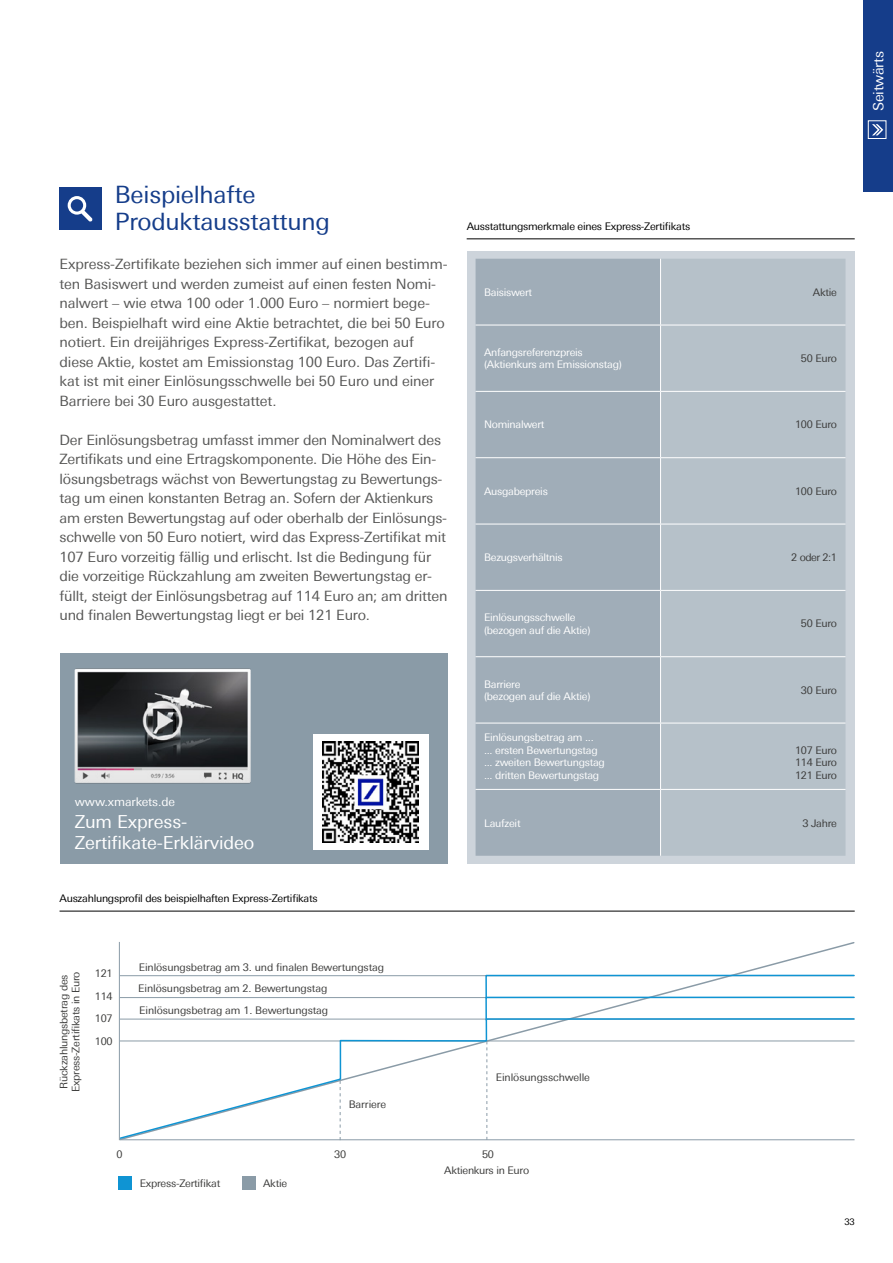
<style>
.page{position:relative;width:893px;height:1263px;background:#fff}
.page>*{position:absolute;margin:0;border:0;box-sizing:border-box;transform-origin:0 0}
.t1{font:24px/27px "Univers Deutsche Bank";letter-spacing:-.01em;color:#153d8a}
.t2{font:18px/21.6px "Univers Deutsche Bank";letter-spacing:-.01em;color:#fff}
.t3{font:14.25px/19.5px "Univers Deutsche Bank";letter-spacing:-.015em;color:#575756}
.t4{font:14.25px "Univers Deutsche Bank";letter-spacing:-.02em;color:#fff}
.t5{font:12px "Univers Deutsche Bank";letter-spacing:-.01em;color:#fff}
.t6{font:10.5px/22.5px "Univers Deutsche Bank";letter-spacing:-.025em;color:#3c3c3b;text-align:justify}
.t7{font:10.5px/12.6px "Univers Deutsche Bank";letter-spacing:-.025em;color:#fff}
.t8{font:10.5px "Univers Deutsche Bank";letter-spacing:-.025em;color:#000}
.t9{font:9px "Univers Deutsche Bank";color:#000}
</style>
<div class="page">
<div style="left:60px;top:188px;width:42px;height:42px;background:#153d8a"></div>
<svg style="left:68px;top:196px;width:25px;height:26px"></svg>
<div style="left:863px;top:0;width:30px;height:191px;background:#153d8a"></div>
<div style="left:868px;top:121px;width:18px;height:18px;border:1px solid #fff"></div>
<svg style="left:872px;top:124px;width:11px;height:11px"></svg>
<hr style="left:60px;top:911px;width:795px;height:1px;background:#000">
<hr style="left:467px;top:238px;width:388px;height:1px;background:#000">
<div style="left:467px;top:251px;width:388px;height:613px;background:#cdd4db"></div>
<div style="left:476px;top:259px;width:184px;height:597px;background:#a0adb8"></div>
<div style="left:661px;top:259px;width:184px;height:597px;background:#b6c1c9"></div>
<hr style="left:660px;top:259px;width:1px;height:66px;background:#fff">
<hr style="left:476px;top:325px;width:184px;height:1px;background:#fff">
<hr style="left:660px;top:325px;width:185px;height:1px;background:#fff">
<hr style="left:660px;top:325px;width:1px;height:66px;background:#fff">
<hr style="left:476px;top:391px;width:184px;height:1px;background:#fff">
<hr style="left:660px;top:391px;width:185px;height:1px;background:#fff">
<hr style="left:660px;top:392px;width:1px;height:65px;background:#fff">
<hr style="left:476px;top:457px;width:184px;height:1px;background:#fff">
<hr style="left:660px;top:457px;width:185px;height:1px;background:#fff">
<hr style="left:660px;top:458px;width:1px;height:66px;background:#fff">
<hr style="left:476px;top:524px;width:184px;height:1px;background:#fff">
<hr style="left:660px;top:524px;width:185px;height:1px;background:#fff">
<hr style="left:660px;top:524px;width:1px;height:66px;background:#fff">
<hr style="left:476px;top:590px;width:184px;height:1px;background:#fff">
<hr style="left:660px;top:590px;width:185px;height:1px;background:#fff">
<hr style="left:660px;top:591px;width:1px;height:65px;background:#fff">
<hr style="left:476px;top:656px;width:184px;height:1px;background:#fff">
<hr style="left:660px;top:656px;width:185px;height:1px;background:#fff">
<hr style="left:660px;top:657px;width:1px;height:66px;background:#fff">
<hr style="left:476px;top:723px;width:184px;height:1px;background:#fff">
<hr style="left:660px;top:723px;width:185px;height:1px;background:#fff">
<hr style="left:660px;top:723px;width:1px;height:66px;background:#fff">
<hr style="left:476px;top:789px;width:184px;height:1px;background:#fff">
<hr style="left:660px;top:789px;width:185px;height:1px;background:#fff">
<hr style="left:660px;top:790px;width:1px;height:66px;background:#fff">
<div style="left:60px;top:653px;width:388px;height:211px;background:#8a9ba7"></div>
<img style="left:74px;top:668px;width:177px;height:116px">
<div style="left:119px;top:1176px;width:13px;height:14px;background:#0f94d3"></div>
<div style="left:242px;top:1176px;width:14px;height:14px;background:#8a9ba7"></div>
<svg style="left:119px;top:942px;width:736px;height:199px"></svg>
<hr style="left:120px;top:997px;width:734px;height:1px;background:#8a9ba7">
<hr style="left:120px;top:975px;width:734px;height:1px;background:#8a9ba7">
<svg style="left:485px;top:974px;width:370px;height:43px"></svg>
<svg style="left:120px;top:1017px;width:735px;height:123px"></svg>
<hr style="left:119px;top:942px;width:1px;height:198px;background:#8a9ba7">
<svg style="left:486px;top:1041px;width:1px;height:98px"></svg>
<hr style="left:120px;top:1139px;width:734px;height:1px;background:#8a9ba7">
<div style="left:313px;top:734px;width:115px;height:115px;background:#fff"></div>
<img style="left:322px;top:741px;width:97px;height:101px">
<p class="t4" style="left:870px;top:111px;width:61px;rotate:-90deg">Seitwärts</p>
<h1 class="t1" style="left:115px;top:181px;width:217px">Beispielhafte<br>Produktausstattung</h1>
<p class="t3" style="left:60px;top:254px;width:388px">Express-Zertifikate beziehen sich immer auf einen bestimm&shy;ten Basiswert und werden zumeist auf einen festen Nomi&shy;nalwert – wie etwa 100 oder 1.000 Euro – normiert bege&shy;ben. Beispielhaft wird eine Aktie betrachtet, die bei 50 Euro notiert. Ein dreijähriges Express-Zertifikat, bezogen auf diese Aktie, kostet am Emissionstag 100 Euro. Das Zertifi&shy;kat ist mit einer Einlösungsschwelle bei 50 Euro und einer Barriere bei 30 Euro ausgestattet.</p>
<p class="t3" style="left:60px;top:430px;width:389px">Der Einlösungsbetrag umfasst immer den Nominalwert des Zertifikats und eine Ertragskomponente. Die Höhe des Ein&shy;lösungsbetrags wächst von Bewertungstag zu Bewertungs&shy;tag um einen konstanten Betrag an. Sofern der Aktienkurs am ersten Bewertungstag auf oder oberhalb der Einlösungs&shy;schwelle von 50 Euro notiert, wird das Express-Zertifikat mit 107 Euro vorzeitig fällig und erlischt. Ist die Bedingung für die vorzeitige Rückzahlung am zweiten Bewertungstag er&shy;füllt, steigt der Einlösungsbetrag auf 114 Euro an; am dritten und finalen Bewertungstag liegt er bei 121 Euro.</p>
<p class="t5" style="left:75px;top:795px;width:102px">www.xmarkets.de</p>
<p class="t2" style="left:75px;top:810px;width:181px">Zum Express-<br>Zertifikate-Erklärvideo</p>
<p class="t8" style="left:60px;top:893px;width:260px">Auszahlungsprofil des beispielhaften Express-Zertifikats</p>
<p class="t8" style="left:467px;top:220px;width:225px">Ausstattungsmerkmale eines Express-Zertifikats</p>
<p class="t7" style="left:484px;top:286px;width:50px">Baisiswert</p>
<p class="t6" style="left:813px;top:281px;width:26px">Aktie</p>
<p class="t7" style="left:484px;top:346px;width:139px">Anfangsreferenzpreis (Aktienkurs am Emissionstag)</p>
<p class="t6" style="left:801px;top:347px;width:38px">50 Euro</p>
<p class="t7" style="left:484px;top:418px;width:62px">Nominalwert</p>
<p class="t6" style="left:795px;top:413px;width:43px">100 Euro</p>
<p class="t7" style="left:484px;top:485px;width:65px">Ausgabepreis</p>
<p class="t6" style="left:795px;top:480px;width:43px">100 Euro</p>
<p class="t7" style="left:484px;top:551px;width:80px">Bezugsverhältnis</p>
<p class="t6" style="left:791px;top:546px;width:47px">2 oder 2:1</p>
<p class="t7" style="left:484px;top:611px;width:108px">Einlösungsschwelle (bezogen auf die Aktie)</p>
<p class="t6" style="left:801px;top:612px;width:38px">50 Euro</p>
<p class="t7" style="left:484px;top:677px;width:108px">Barriere<br>(bezogen auf die Aktie)</p>
<p class="t6" style="left:801px;top:679px;width:38px">30 Euro</p>
<p class="t7" style="left:484px;top:731px;width:122px">Einlösungsbetrag am ... ... ersten Bewertungstag ... zweiten Bewertungstag ... dritten Bewertungstag</p>
<p class="t6" style="left:795px;top:744px;width:43px;line-height:12.6px">107 Euro 114 Euro 121 Euro</p>
<p class="t7" style="left:484px;top:816px;width:38px">Laufzeit</p>
<p class="t6" style="left:802px;top:811px;width:36px">3 Jahre</p>
<p class="t6" style="left:58px;top:1092px;width:122px;line-height:12px;text-align:center;rotate:-90deg">Rückzahlungsbetrag des<br>Express-Zertifikats in Euro</p>
<p class="t6" style="left:95px;top:962px;width:19px">121<br>114<br>107<br>100</p>
<p class="t6" style="left:139px;top:956px;width:247px">Einlösungsbetrag am 3. und finalen Bewertungstag</p>
<p class="t6" style="left:138px;top:977px;width:191px">Einlösungsbetrag am 2. Bewertungstag</p>
<p class="t6" style="left:139px;top:999px;width:191px">Einlösungsbetrag am 1. Bewertungstag</p>
<p class="t6" style="left:349px;top:1092px;width:39px">Barriere</p>
<p class="t6" style="left:496px;top:1065px;width:96px">Einlösungsschwelle</p>
<p class="t6" style="left:117px;top:1143px;width:8px">0</p>
<p class="t6" style="left:334px;top:1143px;width:13px">30</p>
<p class="t6" style="left:482px;top:1143px;width:13px">50</p>
<p class="t6" style="left:140px;top:1172px;width:82px">Express-Zertifikat</p>
<p class="t6" style="left:263px;top:1172px;width:26px">Aktie</p>
<p class="t6" style="left:444px;top:1159px;width:87px">Aktienkurs in Euro</p>
<p class="t9" style="left:844px;top:1216px;width:12px">33</p>
</div>
